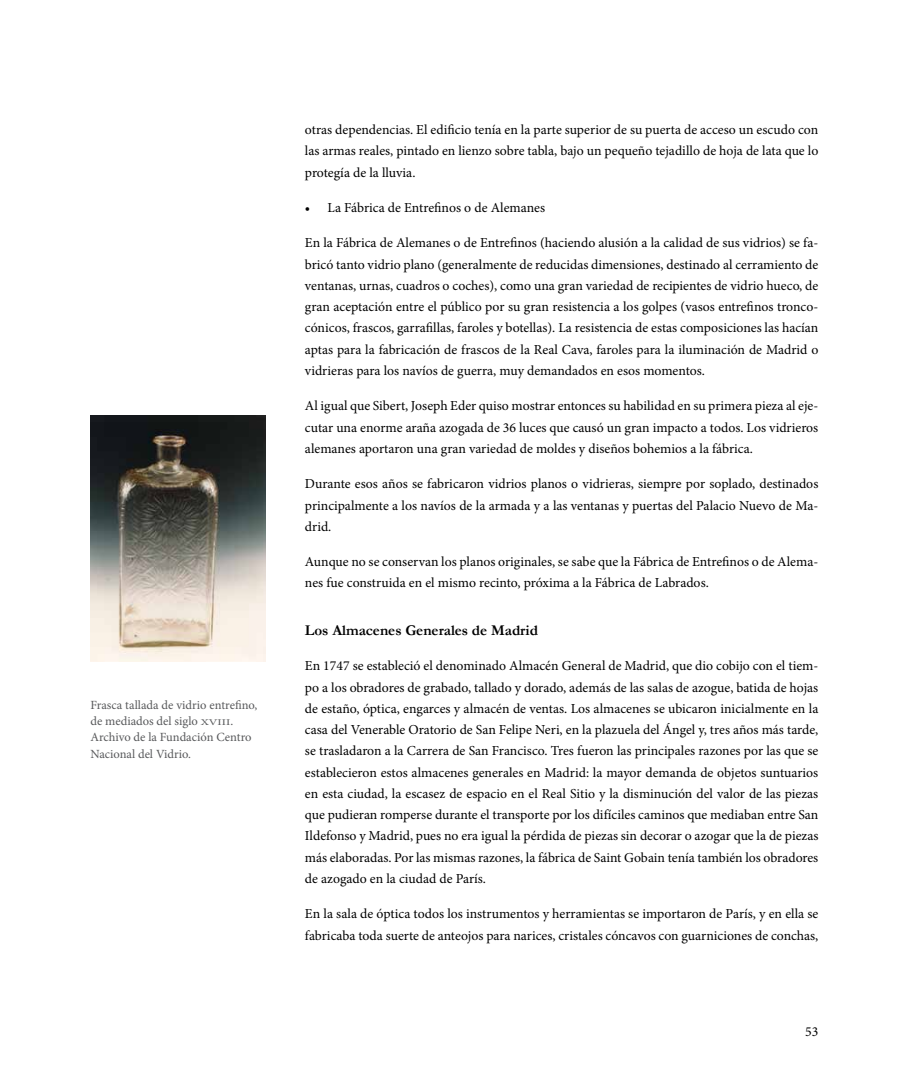
<style>
.page{position:relative;width:922px;height:1081px;background:#fff}
.page>*{position:absolute;margin:0;border:0;box-sizing:border-box;transform-origin:0 0}
.t1{font:700 15px "Garamond";color:#000}
.t2{font:13.75px/21.2px "Minion Pro";color:#000;text-align:justify}
.t3{font:12.5px/16.2px "Minion Pro";color:#58595b}
.s1{font-size:8.75px}
</style>
<div class="page">
<img style="left:90px;top:415px;width:176px;height:246px">
<p class="t3" style="left:90px;top:697px;width:168px">Frasca tallada de vidrio entrefino, de mediados del siglo <span class="s1">XVIII</span>.<br>Archivo de la Fundación Centro<br>Nacional del Vidrio.</p>
<p class="t2" style="left:305px;top:119px;width:514px">otras dependencias. El edificio tenía en la parte superior de su puerta de acceso un escudo con las armas reales, pintado en lienzo sobre tabla, bajo un pequeño tejadillo de hoja de lata que lo protegía de la lluvia.</p>
<p class="t2" style="left:305px;top:197px;width:241px">• La Fábrica de Entrefinos o de Alemanes</p>
<p class="t2" style="left:305px;top:232px;width:515px">En la Fábrica de Alemanes o de Entrefinos (haciendo alusión a la calidad de sus vidrios) se fa&shy;bricó tanto vidrio plano (generalmente de reducidas dimensiones, destinado al cerramiento de ventanas, urnas, cuadros o coches), como una gran variedad de recipientes de vidrio hueco, de gran aceptación entre el público por su gran resistencia a los golpes (vasos entrefinos tronco&shy;cónicos, frascos, garrafillas, faroles y botellas). La resistencia de estas composiciones las hacían aptas para la fabricación de frascos de la Real Cava, faroles para la iluminación de Madrid o vidrieras para los navíos de guerra, muy demandados en esos momentos.</p>
<p class="t2" style="left:305px;top:395px;width:514px">Al igual que Sibert, Joseph Eder quiso mostrar entonces su habilidad en su primera pieza al eje&shy;cutar una enorme araña azogada de 36 luces que causó un gran impacto a todos. Los vidrieros alemanes aportaron una gran variedad de moldes y diseños bohemios a la fábrica.</p>
<p class="t2" style="left:305px;top:473px;width:515px">Durante esos años se fabricaron vidrios planos o vidrieras, siempre por soplado, destinados principalmente a los navíos de la armada y a las ventanas y puertas del Palacio Nuevo de Ma&shy;drid.</p>
<p class="t2" style="left:305px;top:551px;width:514px">Aunque no se conservan los planos originales, se sabe que la Fábrica de Entrefinos o de Alema&shy;nes fue construida en el mismo recinto, próxima a la Fábrica de Labrados.</p>
<p class="t1" style="left:305px;top:620px;width:234px">Los Almacenes Generales de Madrid</p>
<p class="t2" style="left:305px;top:655px;width:515px">En 1747 se estableció el denominado Almacén General de Madrid, que dio cobijo con el tiem&shy;po a los obradores de grabado, tallado y dorado, además de las salas de azogue, batida de hojas de estaño, óptica, engarces y almacén de ventas. Los almacenes se ubicaron inicialmente en la casa del Venerable Oratorio de San Felipe Neri, en la plazuela del Ángel y, tres años más tarde, se trasladaron a la Carrera de San Francisco. Tres fueron las principales razones por las que se establecieron estos almacenes generales en Madrid: la mayor demanda de objetos suntuarios en esta ciudad, la escasez de espacio en el Real Sitio y la disminución del valor de las piezas que pudieran romperse durante el transporte por los difíciles caminos que mediaban entre San Ildefonso y Madrid, pues no era igual la pérdida de piezas sin decorar o azogar que la de piezas más elaboradas. Por las mismas razones, la fábrica de Saint Gobain tenía también los obradores de azogado en la ciudad de París.</p>
<p class="t2" style="left:305px;top:903px;width:515px">En la sala de óptica todos los instrumentos y herramientas se importaron de París, y en ella se fabricaba toda suerte de anteojos para narices, cristales cóncavos con guarniciones de conchas,</p>
<p class="t2" style="left:805px;top:1021px;width:15px">53</p>
</div>
